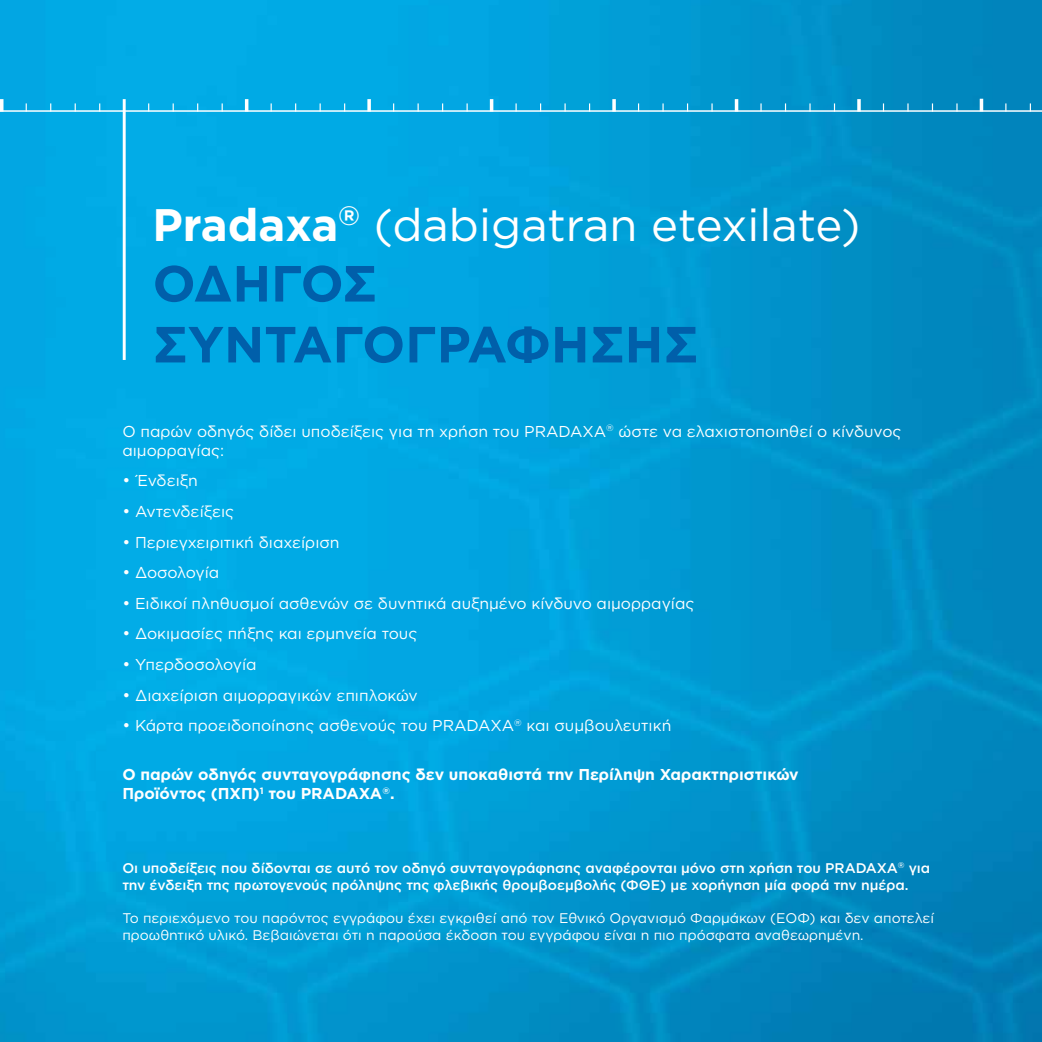
<style>
.page{position:relative;width:1042px;height:1042px;background:#fff}
.page>*{position:absolute;margin:0;border:0;box-sizing:border-box;transform-origin:0 0}
.t1{font:700 50.75px/60.9px "Gotham Greek";color:#005faa}
.t2{font:45.5px "Gotham Greek";color:#fff}
.t3{font:15.75px/18.9px "Gotham Greek";color:#fff}
.t4{font:700 15.75px/18.9px "Gotham Greek";color:#fff}
.t5{font:15.75px "Gotham Greek";letter-spacing:-.02em;color:#fff}
.t6{font:14px/16.8px "Gotham Greek";color:#fff}
.t7{font:500 14px/16.8px "Gotham Greek";color:#fff}
.s1{font-weight:700}
.s2{font-size:16.62px}
</style>
<div class="page">
<img style="left:0;top:0;width:1042px;height:1042px">
<hr style="left:123px;top:99px;width:3px;height:261px;background:#fff">
<svg style="left:0;top:98px;width:1042px;height:14px;background:#26acdd"></svg>
<h2 class="t2" style="left:153px;top:199px;width:709px"><span class="s1">Pradaxa</span><sup>®</sup> (dabigatran etexilate)</h2>
<h1 class="t1" style="left:153px;top:252px;width:547px">ΟΔΗΓΟΣ<br>ΣΥΝΤΑΓΟΓΡΑΦΗΣΗΣ</h1>
<p class="t3" style="left:122px;top:421px;width:780px">Ο παρών οδηγός δίδει υποδείξεις για τη χρήση του PRADAXA<sup>®</sup> ώστε να ελαχιστοποιηθεί ο κίνδυνος αιμορραγίας:</p>
<p class="t3" style="left:122px;top:471px;width:77px"><span class="s2">•</span> Ένδειξη</p>
<p class="t3" style="left:122px;top:501px;width:113px"><span class="s2">•</span> Αντενδείξεις</p>
<p class="t3" style="left:122px;top:532px;width:219px"><span class="s2">•</span> Περιεγχειριτική διαχείριση</p>
<p class="t5" style="left:122px;top:564px;width:99px"><span class="s2">•</span> Δοσολογία</p>
<p class="t3" style="left:122px;top:593px;width:574px"><span class="s2">•</span> Ειδικοί πληθυσμοί ασθενών σε δυνητικά αυξημένο κίνδυνο αιμορραγίας</p>
<p class="t3" style="left:122px;top:624px;width:296px"><span class="s2">•</span> Δοκιμασίες πήξης και ερμηνεία τους</p>
<p class="t3" style="left:122px;top:655px;width:136px"><span class="s2">•</span> Υπερδοσολογία</p>
<p class="t3" style="left:122px;top:685px;width:297px"><span class="s2">•</span> Διαχείριση αιμορραγικών επιπλοκών</p>
<p class="t3" style="left:122px;top:716px;width:550px"><span class="s2">•</span> Κάρτα προειδοποίησης ασθενούς του PRADAXA<sup>®</sup> και συμβουλευτική</p>
<p class="t4" style="left:122px;top:765px;width:678px">Ο παρών οδηγός συνταγογράφησης δεν υποκαθιστά την Περίληψη Χαρακτηριστικών<br>Προϊόντος (ΠΧΠ)<sup>1</sup> του PRADAXA<sup>®</sup>.</p>
<p class="t7" style="left:122px;top:859px;width:809px">Οι υποδείξεις που δίδονται σε αυτό τον οδηγό συνταγογράφησης αναφέρονται μόνο στη χρήση του PRADAXA<sup>®</sup> για την ένδειξη της πρωτογενούς πρόληψης της φλεβικής θρομβοεμβολής (ΦΘΕ) με χορήγηση μία φορά την ημέρα.</p>
<p class="t6" style="left:122px;top:909px;width:813px">Το περιεχόμενο του παρόντος εγγράφου έχει εγκριθεί από τον Εθνικό Οργανισμό Φαρμάκων (ΕΟΦ) και δεν αποτελεί προωθητικό υλικό. Βεβαιώνεται ότι η παρούσα έκδοση του εγγράφου είναι η πιο πρόσφατα αναθεωρημένη.</p>
</div>
